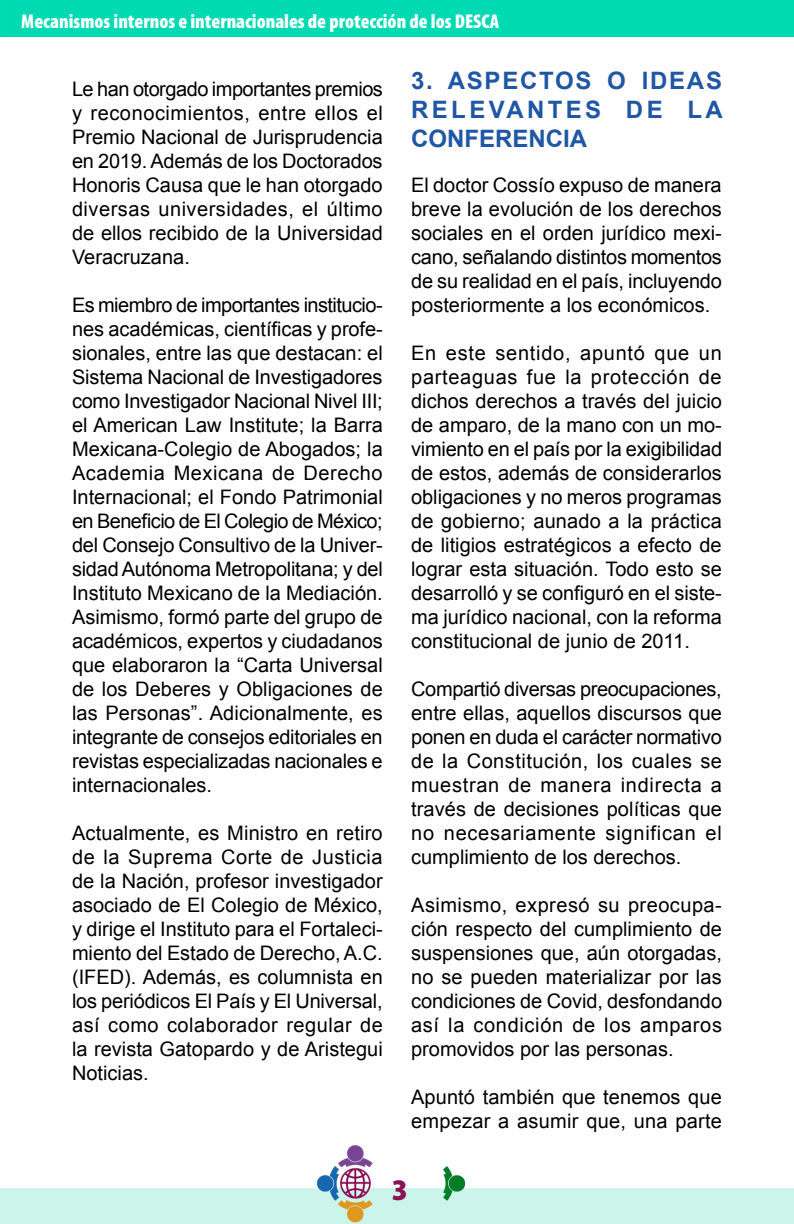
<style>
.page{position:relative;width:794px;height:1224px;background:#fff}
.page>*{position:absolute;margin:0;border:0;box-sizing:border-box;transform-origin:0 0}
.t1{font:30px "Myriad Variable Concept";color:#8b1454}
.t2{font:700 24px/28.8px "Arial";letter-spacing:.07em;color:#1f57a4;text-align:justify}
.t3{font:20px/24px "Arial";color:#000;text-align:justify}
.t4{font:20px "Myriad Variable Concept";letter-spacing:.1em;color:#fff}
</style>
<div class="page">
<img style="left:0;top:0;width:794px;height:1224px">
<p class="t4" style="left:21px;top:10px;width:478px">Mecanismos internos e internacionales de protección de los DESCA</p>
<p class="t3" style="left:72px;top:77px;width:312px">Le han otorgado importantes premios y reconocimientos, entre ellos el Premio Nacional de Jurisprudencia en 2019. Además de los Doctorados Honoris Causa que le han otorgado diversas universidades, el último de ellos recibido de la Universidad Veracruzana.</p>
<p class="t3" style="left:72px;top:293px;width:312px">Es miembro de importantes institucio&shy;nes académicas, científicas y profe&shy;sionales, entre las que destacan: el Sistema Nacional de Investigadores como Investigador Nacional Nivel III; el American Law Institute; la Barra Mexicana-Colegio de Abogados; la Academia Mexicana de Derecho Internacional; el Fondo Patrimonial en Beneficio de El Colegio de México; del Consejo Consultivo de la Univer&shy;sidad Autónoma Metropolitana; y del Instituto Mexicano de la Mediación.<br>Asimismo, formó parte del grupo de académicos, expertos y ciudadanos que elaboraron la “Carta Universal de los Deberes y Obligaciones de las Personas”. Adicionalmente, es integrante de consejos editoriales en revistas especializadas nacionales e internacionales.</p>
<p class="t3" style="left:72px;top:821px;width:312px">Actualmente, es Ministro en retiro de la Suprema Corte de Justicia de la Nación, profesor investigador asociado de El Colegio de México, y dirige el Instituto para el Fortaleci&shy;miento del Estado de Derecho, A.C. (IFED). Además, es columnista en los periódicos El País y El Universal, así como colaborador regular de la revista Gatopardo y de Aristegui Noticias.</p>
<p class="t2" style="left:411px;top:67px;width:313px">3. ASPECTOS O IDEAS RELEVANTES DE LA CONFERENCIA</p>
<p class="t3" style="left:411px;top:173px;width:312px">El doctor Cossío expuso de manera breve la evolución de los derechos sociales en el orden jurídico mexi&shy;cano, señalando distintos momentos de su realidad en el país, incluyendo posteriormente a los económicos.</p>
<p class="t3" style="left:411px;top:341px;width:312px">En este sentido, apuntó que un parteaguas fue la protección de dichos derechos a través del juicio de amparo, de la mano con un mo&shy;vimiento en el país por la exigibilidad de estos, además de considerarlos obligaciones y no meros programas de gobierno; aunado a la práctica de litigios estratégicos a efecto de lograr esta situación. Todo esto se desarrolló y se configuró en el siste&shy;ma jurídico nacional, con la reforma constitucional de junio de 2011.</p>
<p class="t3" style="left:411px;top:677px;width:312px">Compartió diversas preocupaciones, entre ellas, aquellos discursos que ponen en duda el carácter normativo de la Constitución, los cuales se muestran de manera indirecta a través de decisiones políticas que no necesariamente significan el cumplimiento de los derechos.</p>
<p class="t3" style="left:411px;top:893px;width:312px">Asimismo, expresó su preocupa&shy;ción respecto del cumplimiento de suspensiones que, aún otorgadas, no se pueden materializar por las condiciones de Covid, desfondando así la condición de los amparos promovidos por las personas.</p>
<p class="t3" style="left:411px;top:1085px;width:312px">Apuntó también que tenemos que empezar a asumir que, una parte</p>
<h1 class="t1" style="left:392px;top:1172px;width:12px">3</h1>
</div>
